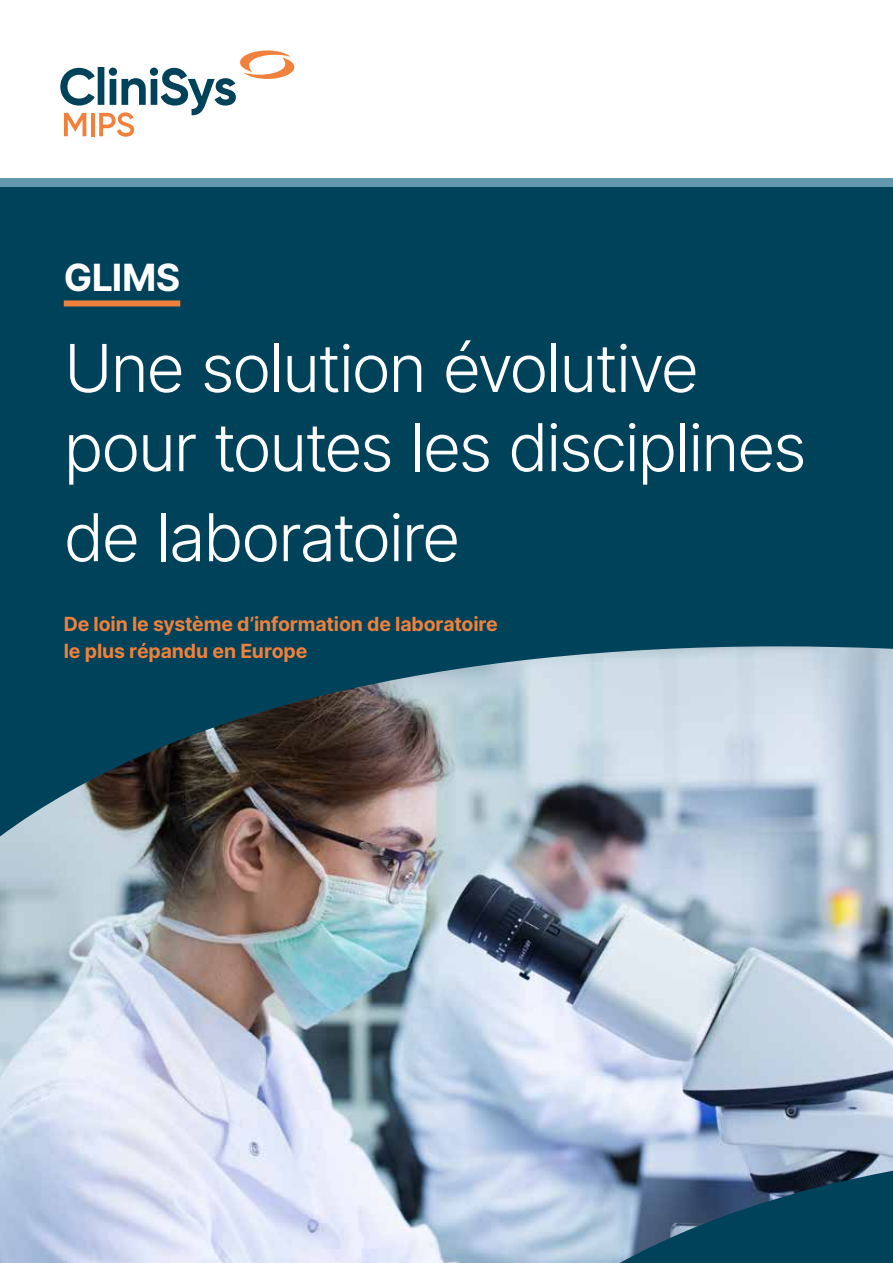
<style>
.page{position:relative;width:893px;height:1263px;background:#fff}
.page>*{position:absolute;margin:0;border:0;box-sizing:border-box;transform-origin:0 0}
.t1{font:66px/79.2px "Inter";letter-spacing:-.035em;color:#fff}
.t2{font:37.5px "Inter";letter-spacing:-.015em;color:#fff}
.t3{font:19.5px/27px "Inter";letter-spacing:-.01em;color:#f0813c}
</style>
<div class="page">
<div style="left:0;top:179px;width:893px;height:1084px;background:#004259"></div>
<img style="left:0;top:646px;width:893px;height:617px">
<div style="left:0;top:179px;width:893px;height:8px;background:#6298ad"></div>
<svg style="left:60px;top:50px;width:234px;height:87px"></svg>
<div style="left:64px;top:300px;width:116px;height:6px;background:#f0813c"></div>
<h2 class="t2" style="left:64px;top:251px;width:118px">GLIMS</h2>
<h1 class="t1" style="left:64px;top:327px;width:744px">Une solution évolutive pour toutes les disciplines</h1>
<h1 class="t1" style="left:64px;top:496px;width:398px">de laboratoire</h1>
<p class="t3" style="left:64px;top:610px;width:436px">De loin le système d’information de laboratoire le plus répandu en Europe</p>
</div>
